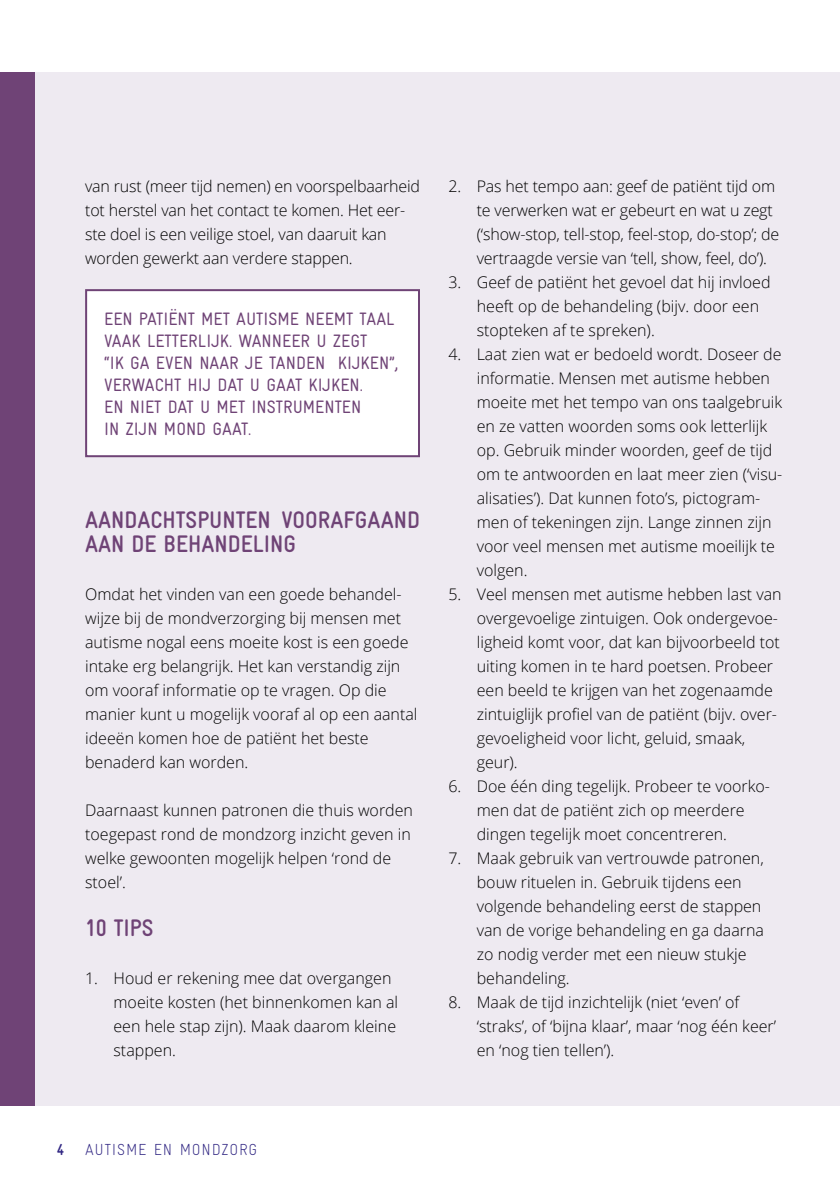
<style>
.page{position:relative;width:840px;height:1191px;background:#fff}
.page>*{position:absolute;margin:0;border:0;box-sizing:border-box;transform-origin:0 0}
.t1{font:700 24px/24px "Gravur Condensed";color:#6f4376}
.t2{font:18px/22px "Gravur Condensed";color:#6f4376}
.t3{font:300 16px/24px "Open Sans";color:#000}
.t4{font:300 16px "Gravur Condensed";letter-spacing:.05em;color:#312783}
.t5{font:700 16px "Gravur Condensed";color:#312783}
</style>
<div class="page">
<div style="left:0;top:72px;width:839px;height:1034px;background:#eeeaf1"></div>
<div style="left:0;top:72px;width:34px;height:1034px;background:#6f4376"></div>
<div style="left:86px;top:290px;width:333px;height:166px;background:#fff"></div>
<div style="left:85px;top:289px;width:335px;height:168px;border:2px solid #6f4376"></div>
<p class="t3" style="left:85px;top:174px;width:336px">van rust (meer tijd nemen) en voorspelbaarheid tot herstel van het contact te komen. Het eer&shy;ste doel is een veilige stoel, van daaruit kan worden gewerkt aan verdere stappen.</p>
<p class="t2" style="left:104px;top:308px;width:296px">EEN PATIËNT MET AUTISME NEEMT TAAL<br>VAAK LETTERLIJK. WANNEER U ZEGT<br>“IK GA EVEN NAAR JE TANDEN KIJKEN”,<br>VERWACHT HIJ DAT U GAAT KIJKEN.<br>EN NIET DAT U MET INSTRUMENTEN<br>IN ZIJN MOND GAAT.</p>
<h1 class="t1" style="left:85px;top:508px;width:336px">AANDACHTSPUNTEN VOORAFGAAND<br>AAN DE BEHANDELING</h1>
<p class="t3" style="left:85px;top:582px;width:334px">Omdat het vinden van een goede behandel&shy;wijze bij de mondverzorging bij mensen met autisme nogal eens moeite kost is een goede intake erg belangrijk. Het kan verstandig zijn om vooraf informatie op te vragen. Op die manier kunt u mogelijk vooraf al op een aantal ideeën komen hoe de patiënt het beste benaderd kan worden.</p>
<p class="t3" style="left:85px;top:798px;width:329px">Daarnaast kunnen patronen die thuis worden toegepast rond de mondzorg inzicht geven in welke gewoonten mogelijk helpen ‘rond de stoel’.</p>
<h1 class="t1" style="left:85px;top:916px;width:70px">10 TIPS</h1>
<p class="t3" style="left:113px;top:966px;width:286px;text-indent:-28px">1. Houd er rekening mee dat overgangen moeite kosten (het binnenkomen kan al een hele stap zijn). Maak daarom kleine stappen.</p>
<p class="t3" style="left:476px;top:174px;width:304px;text-indent:-28px">2. Pas het tempo aan: geef de patiënt tijd om te verwerken wat er gebeurt en wat u zegt (‘show-stop, tell-stop, feel-stop, do-stop’; de vertraagde versie van ‘tell, show, feel, do’).</p>
<p class="t3" style="left:476px;top:270px;width:295px;text-indent:-28px">3. Geef de patiënt het gevoel dat hij invloed heeft op de behandeling (bijv. door een stopteken af te spreken).</p>
<p class="t3" style="left:476px;top:342px;width:307px;text-indent:-28px">4. Laat zien wat er bedoeld wordt. Doseer de informatie. Mensen met autisme hebben moeite met het tempo van ons taalgebruik en ze vatten woorden soms ook letterlijk op. Gebruik minder woorden, geef de tijd om te antwoorden en laat meer zien (‘visu&shy;alisaties’). Dat kunnen foto’s, pictogram&shy;men of tekeningen zijn. Lange zinnen zijn voor veel mensen met autisme moeilijk te volgen.</p>
<p class="t3" style="left:476px;top:582px;width:306px;text-indent:-28px">5. Veel mensen met autisme hebben last van overgevoelige zintuigen. Ook ondergevoe&shy;ligheid komt voor, dat kan bijvoorbeeld tot uiting komen in te hard poetsen. Probeer een beeld te krijgen van het zogenaamde zintuiglijk profiel van de patiënt (bijv. over&shy;gevoeligheid voor licht, geluid, smaak, geur).</p>
<p class="t3" style="left:476px;top:774px;width:295px;text-indent:-28px">6. Doe één ding tegelijk. Probeer te voorko&shy;men dat de patiënt zich op meerdere dingen tegelijk moet concentreren.</p>
<p class="t3" style="left:476px;top:846px;width:288px;text-indent:-28px">7. Maak gebruik van vertrouwde patronen, bouw rituelen in. Gebruik tijdens een volgende behandeling eerst de stappen van de vorige behandeling en ga daarna zo nodig verder met een nieuw stukje behandeling.</p>
<p class="t3" style="left:476px;top:990px;width:301px;text-indent:-28px">8. Maak de tijd inzichtelijk (niet ‘even’ of ‘straks’, of ‘bijna klaar’, maar ‘nog één keer’ en ‘nog tien tellen’).</p>
<p class="t5" style="left:57px;top:1140px;width:9px">4</p>
<p class="t4" style="left:85px;top:1140px;width:174px">AUTISME EN MONDZORG</p>
</div>
